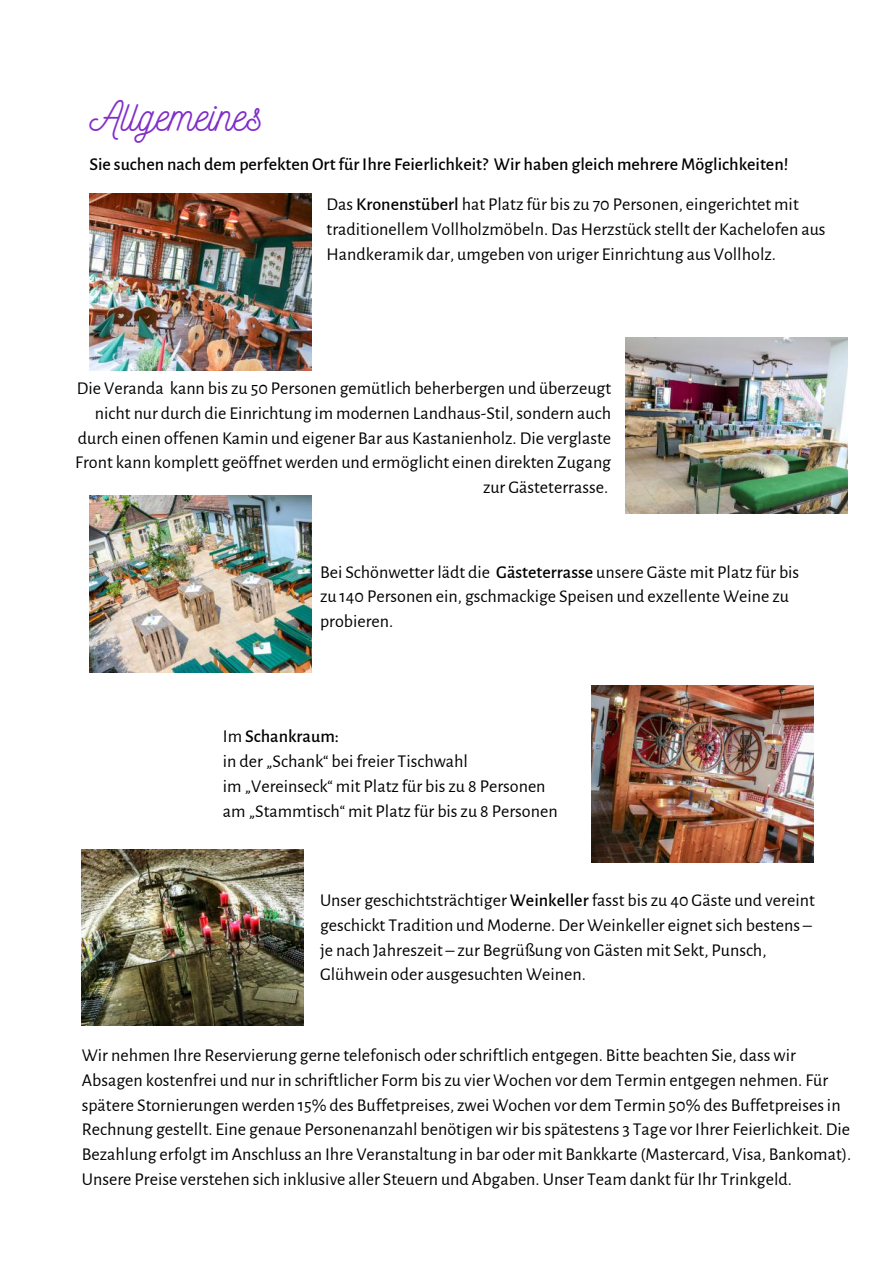
<style>
.page{position:relative;width:894px;height:1264px;background:#fff}
.page>*{position:absolute;margin:0;border:0;box-sizing:border-box;transform-origin:0 0}
.t1{font:42px "Nickainley";color:#822fc9}
.t2{font:18px/24.8px "Alegreya Sans";color:#000}
.t3{font:500 18px "Alegreya Sans";color:#000}
.s1{font-weight:500}
</style>
<div class="page">
<img style="left:89px;top:194px;width:222px;height:177px">
<img style="left:625px;top:337px;width:222px;height:177px">
<img style="left:89px;top:496px;width:222px;height:176px">
<img style="left:591px;top:685px;width:222px;height:177px">
<img style="left:82px;top:849px;width:222px;height:176px">
<h1 class="t1" style="left:89px;top:89px;width:175px">Allgemeines</h1>
<p class="t3" style="left:89px;top:155px;width:700px">Sie suchen nach dem perfekten Ort für Ihre Feierlichkeit? Wir haben gleich mehrere Möglichkeiten!</p>
<p class="t2" style="left:326px;top:192px;width:500px">Das <span class="s1">Kronenstüberl</span> hat Platz für bis zu 70 Personen, eingerichtet mit traditionellem Vollholzmöbeln. Das Herzstück stellt der Kachelofen aus<br>Handkeramik dar, umgeben von uriger Einrichtung aus Vollholz.</p>
<p class="t2" style="left:75px;top:376px;width:537px;text-align:right">Die Veranda kann bis zu 50 Personen gemütlich beherbergen und überzeugt nicht nur durch die Einrichtung im modernen Landhaus-Stil, sondern auch durch einen offenen Kamin und eigener Bar aus Kastanienholz. Die verglaste Front kann komplett geöffnet werden und ermöglicht einen direkten Zugang zur Gästeterrasse.</p>
<p class="t2" style="left:320px;top:559px;width:480px">Bei Schönwetter lädt die <span class="s1">Gästeterrasse</span> unsere Gäste mit Platz für bis zu 140 Personen ein, gschmackige Speisen und exzellente Weine zu probieren.</p>
<p class="t2" style="left:223px;top:724px;width:336px">Im <span class="s1">Schankraum:<br></span>in der „Schank“ bei freier Tischwahl<br>im „Vereinseck“ mit Platz für bis zu 8 Personen am „Stammtisch“ mit Platz für bis zu 8 Personen</p>
<p class="t2" style="left:320px;top:888px;width:496px">Unser geschichtsträchtiger <span class="s1">Weinkeller</span> fasst bis zu 40 Gäste und vereint geschickt Tradition und Moderne. Der Weinkeller eignet sich bestens – je nach Jahreszeit – zur Begrüßung von Gästen mit Sekt, Punsch, Glühwein oder ausgesuchten Weinen.</p>
<p class="t2" style="left:82px;top:1043px;width:770px">Wir nehmen Ihre Reservierung gerne telefonisch oder schriftlich entgegen. Bitte beachten Sie, dass wir Absagen kostenfrei und nur in schriftlicher Form bis zu vier Wochen vor dem Termin entgegen nehmen. Für spätere Stornierungen werden 15% des Buffetpreises, zwei Wochen vor dem Termin 50% des Buffetpreises in Rechnung gestellt. Eine genaue Personenanzahl benötigen wir bis spätestens 3 Tage vor Ihrer Feierlichkeit. Die Bezahlung erfolgt im Anschluss an Ihre Veranstaltung in bar oder mit Bankkarte (Mastercard, Visa, Bankomat).<br>Unsere Preise verstehen sich inklusive aller Steuern und Abgaben. Unser Team dankt für Ihr Trinkgeld.</p>
</div>
